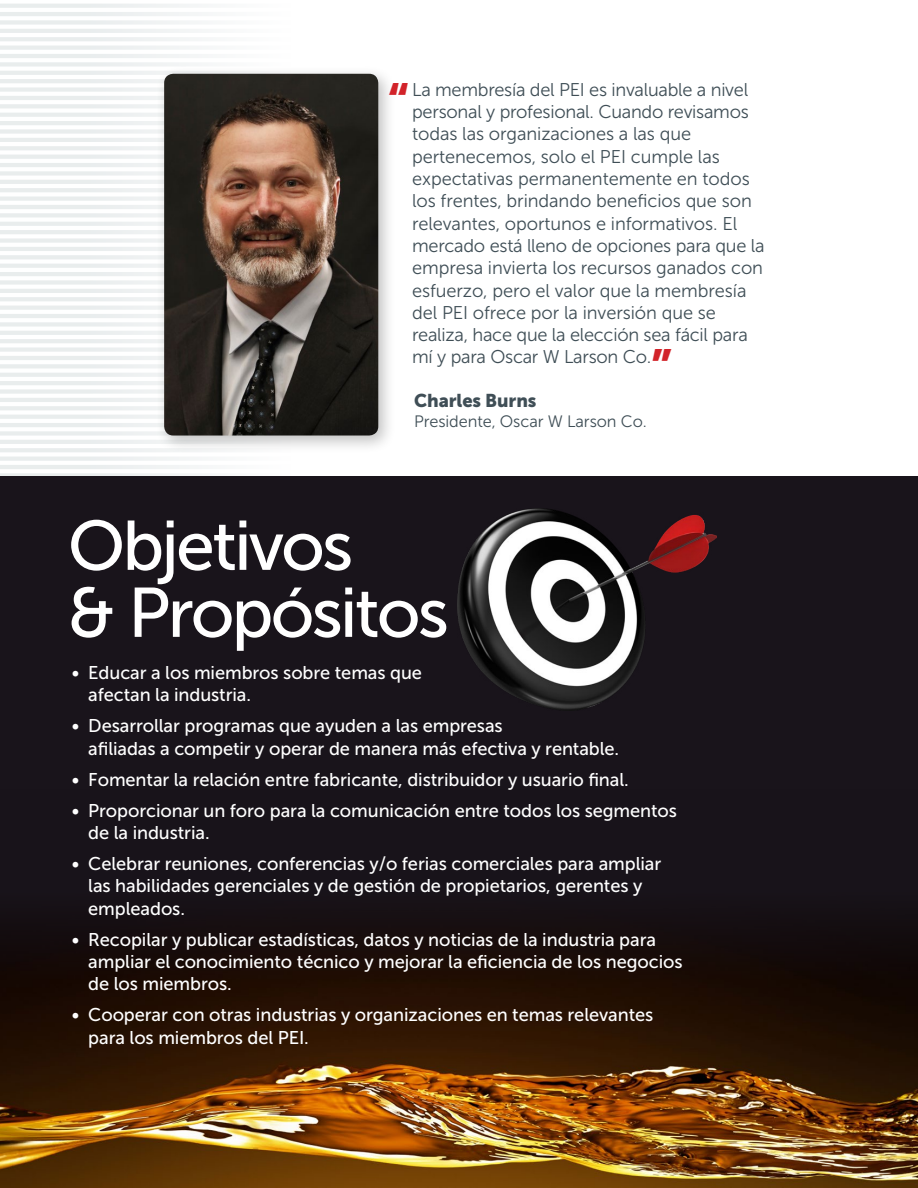
<style>
.page{position:relative;width:918px;height:1188px;background:#fff}
.page>*{position:absolute;margin:0;border:0;box-sizing:border-box;transform-origin:0 0}
.t1{font:69.9px/67.1px "Museo Sans 500";letter-spacing:-.04em;color:#fff}
.t2{font:46.65px "Museo Sans 900";color:#d2232a}
.t3{font:18.45px/22.4px "Museo Sans 500";letter-spacing:-.005em;color:#fff}
.t4{font:18.45px/22.4px "Museo Sans 300";letter-spacing:-.005em;color:#3f4e56}
.t5{font:18.45px "Museo Sans 900";letter-spacing:-.005em;color:#3f4e56}
.t6{font:16.5px "Museo Sans 300";letter-spacing:-.005em;color:#3f4e56}
</style>
<div class="page">
<img style="left:0;top:4px;width:918px;height:473px">
<div style="left:0;top:477px;width:918px;height:312px;background:#19141b"></div>
<img style="left:0;top:789px;width:918px;height:399px">
<div style="left:155px;top:65px;width:242px;height:389px;background:#000;opacity:.25"></div>
<img style="left:164px;top:74px;width:214px;height:362px">
<img style="left:457px;top:508px;width:259px;height:202px">
<h2 class="t2" style="left:388px;top:74px;width:23px">“</h2>
<p class="t4" style="left:412px;top:78px;width:354px">La membresía del PEI es invaluable a nivel personal y profesional. Cuando revisamos todas las organizaciones a las que pertenecemos, solo el PEI cumple las expectativas permanentemente en todos los frentes, brindando beneficios que son relevantes, oportunos e informativos. El mercado está lleno de opciones para que la empresa invierta los recursos ganados con esfuerzo, pero el valor que la membresía del PEI ofrece por la inversión que se realiza, hace que la elección sea fácil para mí y para Oscar W Larson Co.</p>
<h2 class="t2" style="left:651px;top:340px;width:22px">”</h2>
<p class="t5" style="left:414px;top:390px;width:124px">Charles Burns</p>
<p class="t6" style="left:414px;top:412px;width:234px">Presidente, Oscar W Larson Co.</p>
<h1 class="t1" style="left:68px;top:512px;width:383px">Objetivos<br>&amp; Propósitos</h1>
<p class="t3" style="left:88px;top:661px;width:335px;text-indent:-17px">• Educar a los miembros sobre temas que afectan la industria.</p>
<p class="t3" style="left:88px;top:715px;width:532px;text-indent:-17px">• Desarrollar programas que ayuden a las empresas<br>afiliadas a competir y operar de manera más efectiva y rentable.</p>
<p class="t3" style="left:72px;top:768px;width:559px">• Fomentar la relación entre fabricante, distribuidor y usuario final.</p>
<p class="t3" style="left:88px;top:799px;width:590px;text-indent:-17px">• Proporcionar un foro para la comunicación entre todos los segmentos de la industria.</p>
<p class="t3" style="left:88px;top:853px;width:574px;text-indent:-17px">• Celebrar reuniones, conferencias y/o ferias comerciales para ampliar las habilidades gerenciales y de gestión de propietarios, gerentes y empleados.</p>
<p class="t3" style="left:88px;top:928px;width:596px;text-indent:-17px">• Recopilar y publicar estadísticas, datos y noticias de la industria para ampliar el conocimiento técnico y mejorar la eficiencia de los negocios de los miembros.</p>
<p class="t3" style="left:88px;top:1004px;width:567px;text-indent:-17px">• Cooperar con otras industrias y organizaciones en temas relevantes para los miembros del PEI.</p>
</div>
